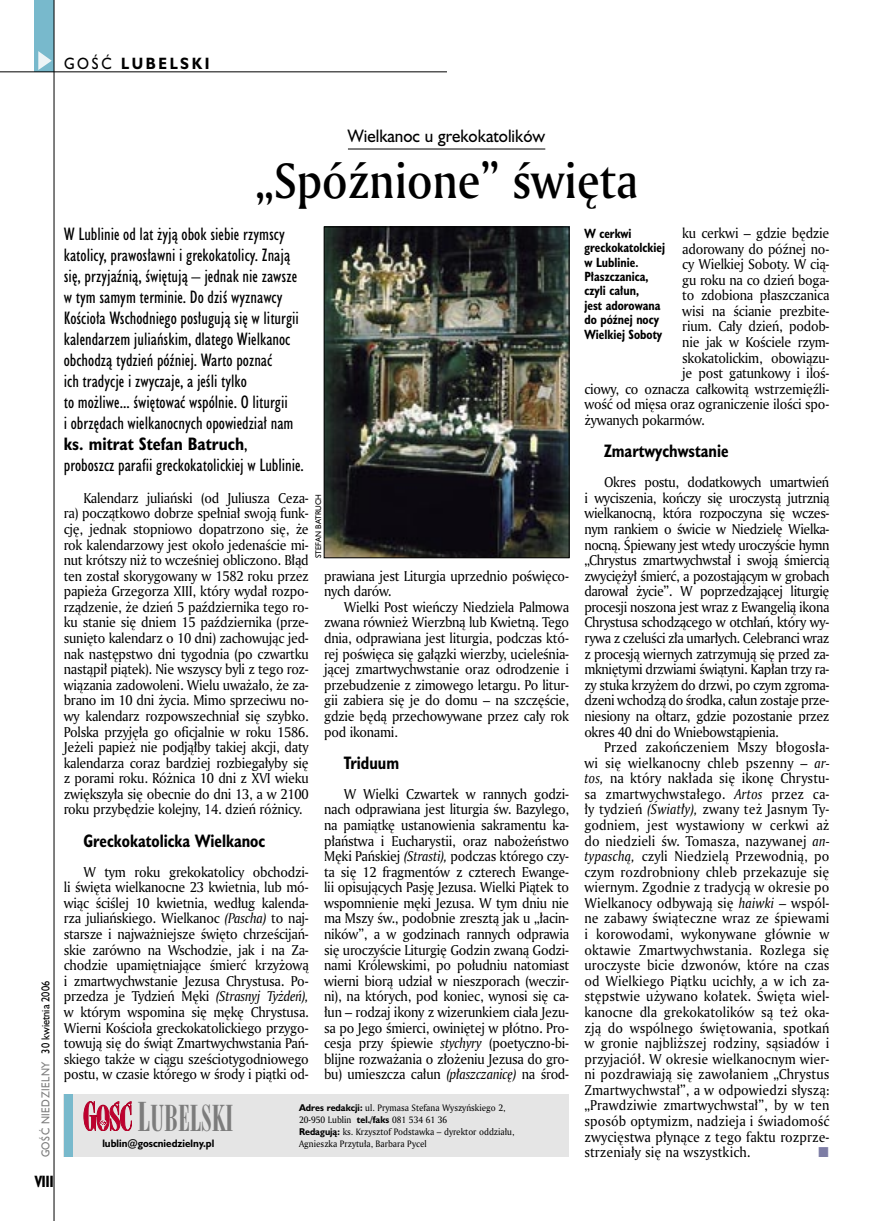
<style>
.page{position:relative;width:872px;height:1221px;background:#fff}
.page>*{position:absolute;margin:0;border:0;box-sizing:border-box;transform-origin:0 0}
._05a_tytyl_AmMd_32_pt{font:48px "Amerigo Md PL";color:#000;scale:.9 1}
._05a_tytyl_AmMd_48_pt{font:34.5px "Modern 735 PL";color:#7c7c7c;scale:.9 1}
._06-4_lead_lokal_HuCn_11_pt{font:16.5px/21px "Humanst 521 Cn PL";color:#000}
._04_srodtytul_HuCB_11_pt{font:700 16.5px "Humanst 521 Cn PL";color:#000;scale:.94 1}
._04-3_nadtytul_lokal{font:16.5px "Humanst 521 PL";color:#000;scale:.94 1}
._15a_temat_lewo{font:700 15px "Humanst 521 PL";letter-spacing:.2em;color:#000;scale:.9 1}
._16_pagina_lewa{font:700 15px "Humanst 521 Cn PL";color:#000;scale:.94 1}
._01_body_tekst{font:13.8px/15.6px "Amerigo PL";letter-spacing:-.02em;color:#000;text-align:justify;scale:.94 1}
._09_podpis_zdjecia_HuCnB{font:700 12.3px/14.4px "Humanst 521 Cn PL";color:#000;scale:.94 1}
._18a_data_lewa_GOSC{font:10.5px "Humanst 521 PL";letter-spacing:.05em;color:#7c7c7c;scale:.9 1}
._18_data_lewa{font:10.5px "Humanst 521 PL";color:#000;scale:.9 1}
._20a_stopka_adres{font:700 9.9px "Humanst 521 PL";color:#000;scale:.94 1}
._20b_stopka_dzial{font:9px "Amerigo PL";color:#000;scale:.94 1}
._09a_autor_zdjecia_Hu_5_pt{font:7.5px "Humanst 521 PL";color:#000;scale:.94 1}
.s1{font-weight:400}
.s2{font-weight:700}
.s3{font-style:italic}
.s4{font-family:"Arial";font-size:15.75px}
.s5{font-size:38.4px}
.s6{font-family:"Humanst 521 PL";font-weight:700}
</style>
<div class="page">
<div style="left:64px;top:1094px;width:505px;height:62px;background:#e5e5e5"></div>
<svg style="left:83px;top:1101px;width:49px;height:29px"></svg>
<div style="left:35px;top:0;width:19px;height:72px;background:#78b9cc"></div>
<svg style="left:38px;top:51px;width:14px;height:19px"></svg>
<hr style="left:54px;top:0;width:1px;height:1220px;background:#000">
<hr style="left:0;top:72px;width:447px;height:1px;background:#000">
<hr style="left:348px;top:149px;width:197px;height:1px;background:#000">
<img style="left:326px;top:229px;width:241px;height:327px">
<div style="left:324px;top:227px;width:245px;height:331px;border:1px solid #000"></div>
<div style="left:64px;top:1094px;width:8px;height:62px;background:#78b9cc"></div>
<p class="_15a_temat_lewo" style="left:64px;top:53px;width:163px"><span class="s1">GOŚĆ</span> LUBELSKI</p>
<p class="_18_data_lewa" style="left:38px;top:1053px;width:82px;rotate:-90deg">30 kwietnia 2006</p>
<p class="_18a_data_lewa_GOSC" style="left:38px;top:1157px;width:108px;rotate:-90deg">GOŚĆ NIEDZIELNY</p>
<p class="_16_pagina_lewa" style="left:35px;top:1170px;width:22px">VIII</p>
<p class="_04-3_nadtytul_lokal" style="left:348px;top:124px;width:211px">Wielkanoc u grekokatolików</p>
<p class="_05a_tytyl_AmMd_32_pt" style="left:255px;top:148px;width:427px">„Spóźnione” święta</p>
<p class="_06-4_lead_lokal_HuCn_11_pt" style="left:64px;top:223px;width:242px">W Lublinie od lat żyją obok siebie rzymscy katolicy, prawosławni i grekokatolicy. Znają się, przyjaźnią, świętują – jednak nie zawsze w tym samym terminie. Do dziś wyznawcy Kościoła Wschodniego posługują się w liturgii kalendarzem juliańskim, dlatego Wielkanoc obchodzą tydzień później. Warto poznać<br>ich tradycje i zwyczaje, a jeśli tylko<br>to możliwe... świętować wspólnie. O liturgii<br>i obrzędach wielkanocnych opowiedział nam <span class="s2">ks. mitrat Stefan Batruch</span>,<br>proboszcz parafii greckokatolickiej w Lublinie.</p>
<p class="_01_body_tekst" style="left:64px;top:489px;width:262px;text-indent:20px">Kalendarz juliański (od Juliusza Ceza&shy;ra) początkowo dobrze spełniał swoją funk&shy;cję, jednak stopniowo dopatrzono się, że rok kalendarzowy jest około jedenaście mi&shy;nut krótszy niż to wcześniej obliczono. Błąd ten został skorygowany w 1582 roku przez papieża Grzegorza XIII, który wydał rozpo&shy;rządzenie, że dzień 5 października tego ro&shy;ku stanie się dniem 15 października (prze&shy;sunięto kalendarz o 10 dni) zachowując jed&shy;nak następstwo dni tygodnia (po czwartku nastąpił piątek). Nie wszyscy byli z tego roz&shy;wiązania zadowoleni. Wielu uważało, że za&shy;brano im 10 dni życia. Mimo sprzeciwu no&shy;wy kalendarz rozpowszechniał się szybko.<br>Polska przyjęła go oficjalnie w roku 1586.<br>Jeżeli papież nie podjąłby takiej akcji, daty kalendarza coraz bardziej rozbiegałyby się z porami roku. Różnica 10 dni z XVI wieku zwiększyła się obecnie do dni 13, a w 2100 roku przybędzie kolejny, 14. dzień różnicy.</p>
<p class="_04_srodtytul_HuCB_11_pt" style="left:83px;top:829px;width:195px">Greckokatolicka Wielkanoc</p>
<p class="_01_body_tekst" style="left:64px;top:863px;width:262px;text-indent:20px">W tym roku grekokatolicy obchodzi&shy;li święta wielkanocne 23 kwietnia, lub mó&shy;wiąc ściślej 10 kwietnia, według kalenda&shy;rza juliańskiego. Wielkanoc <span class="s3">(Pascha)</span> to naj&shy;starsze i najważniejsze święto chrześcijań&shy;skie zarówno na Wschodzie, jak i na Za&shy;chodzie upamiętniające śmierć krzyżową i zmartwychwstanie Jezusa Chrystusa. Po&shy;przedza je Tydzień Męki <span class="s3">(Strasnyj Tyżdeń), </span>w którym wspomina się mękę Chrystusa.<br>Wierni Kościoła greckokatolickiego przygo&shy;towują się do świąt Zmartwychwstania Pań&shy;skiego także w ciągu sześciotygodniowego postu, w czasie którego w środy i piątki od-</p>
<p class="_09a_autor_zdjecia_Hu_5_pt" style="left:313px;top:558px;width:69px;rotate:-90deg">STEFAN BATRUCH</p>
<p class="_01_body_tekst" style="left:324px;top:567px;width:262px">prawiana jest Liturgia uprzednio poświęco&shy;nych darów.</p>
<p class="_01_body_tekst" style="left:324px;top:598px;width:262px;text-indent:20px">Wielki Post wieńczy Niedziela Palmowa zwana również Wierzbną lub Kwietną. Tego dnia, odprawiana jest liturgia, podczas któ&shy;rej poświęca się gałązki wierzby, ucieleśnia&shy;jącej zmartwychwstanie oraz odrodzenie i przebudzenie z zimowego letargu. Po litur&shy;gii zabiera się je do domu – na szczęście, gdzie będą przechowywane przez cały rok pod ikonami<span class="s4">.</span></p>
<p class="_04_srodtytul_HuCB_11_pt" style="left:344px;top:751px;width:60px">Triduum</p>
<p class="_01_body_tekst" style="left:324px;top:785px;width:262px;text-indent:20px">W Wielki Czwartek w rannych godzi&shy;nach odprawiana jest liturgia św. Bazylego, na pamiątkę ustanowienia sakramentu ka&shy;płaństwa i Eucharystii, oraz nabożeństwo Męki Pańskiej <span class="s3">(Strasti),</span> podczas którego czy&shy;ta się 12 fragmentów z czterech Ewange&shy;lii opisujących Pasję Jezusa. Wielki Piątek to wspomnienie męki Jezusa. W tym dniu nie ma Mszy św., podobnie zresztą jak u „łacin&shy;ników”, a w godzinach rannych odprawia się uroczyście Liturgię Godzin zwaną Godzi&shy;nami Królewskimi, po południu natomiast wierni biorą udział w nieszporach (weczir&shy;ni), na których, pod koniec, wynosi się ca&shy;łun – rodzaj ikony z wizerunkiem ciała Jezu&shy;sa po Jego śmierci, owiniętej w płótno. Pro&shy;cesja przy śpiewie <span class="s3">stychyry</span> (poetyczno-bi&shy;blijne rozważania o złożeniu Jezusa do gro&shy;bu) umieszcza całun <span class="s3">(płaszczanicę)</span> na środ-</p>
<p class="_05a_tytyl_AmMd_48_pt" style="left:137px;top:1096px;width:108px"><span class="s5">L</span>UBELSKI</p>
<p class="_20b_stopka_dzial" style="left:299px;top:1101px;width:221px"><span class="s6">Adres redakcji:</span> ul. Prymasa Stefana Wyszyńskiego 2,</p>
<p class="_20b_stopka_dzial" style="left:299px;top:1113px;width:159px">20-950 Lublin <span class="s6">tel./faks</span> 081 534 61 36</p>
<p class="_20b_stopka_dzial" style="left:299px;top:1125px;width:231px"><span class="s6">Redagują:</span> ks. Krzysztof Podstawka – dyrektor oddziału,</p>
<p class="_20a_stopka_adres" style="left:102px;top:1136px;width:121px">lublin@goscniedzielny.pl</p>
<p class="_20b_stopka_dzial" style="left:299px;top:1137px;width:137px">Agnieszka Przytuła, Barbara Pycel</p>
<p class="_01_body_tekst" style="left:682px;top:225px;width:158px">ku cerkwi – gdzie będzie</p>
<p class="_01_body_tekst" style="left:682px;top:240px;width:158px">adorowany do późnej no-</p>
<p class="_01_body_tekst" style="left:682px;top:256px;width:158px">cy Wielkiej Soboty. W cią-</p>
<p class="_01_body_tekst" style="left:682px;top:271px;width:158px">gu roku na co dzień boga-</p>
<p class="_01_body_tekst" style="left:682px;top:287px;width:158px">to zdobiona płaszczanica</p>
<p class="_01_body_tekst" style="left:682px;top:303px;width:158px">wisi na ścianie prezbite-</p>
<p class="_01_body_tekst" style="left:682px;top:318px;width:158px">rium. Cały dzień, podob-</p>
<p class="_01_body_tekst" style="left:682px;top:334px;width:158px">nie jak w Kościele rzym-</p>
<p class="_01_body_tekst" style="left:682px;top:349px;width:158px">skokatolickim, obowiązu-</p>
<p class="_01_body_tekst" style="left:682px;top:365px;width:158px">je post gatunkowy i iloś-</p>
<p class="_01_body_tekst" style="left:584px;top:380px;width:262px">ciowy, co oznacza całkowitą wstrzemięźli-</p>
<p class="_01_body_tekst" style="left:584px;top:396px;width:262px">wość od mięsa oraz ograniczenie ilości spo-</p>
<p class="_01_body_tekst" style="left:584px;top:412px;width:129px">żywanych pokarmów.</p>
<p class="_04_srodtytul_HuCB_11_pt" style="left:604px;top:440px;width:134px">Zmartwychwstanie</p>
<p class="_01_body_tekst" style="left:584px;top:474px;width:262px;text-indent:20px">Okres postu, dodatkowych umartwień i wyciszenia, kończy się uroczystą jutrznią wielkanocną, która rozpoczyna się wczes&shy;nym rankiem o świcie w Niedzielę Wielka&shy;nocną. Śpiewany jest wtedy uroczyście hymn „Chrystus zmartwychwstał i swoją śmiercią zwyciężył śmierć, a pozostającym w grobach darował życie”. W poprzedzającej liturgię procesji noszona jest wraz z Ewangelią ikona Chrystusa schodzącego w otchłań, który wy&shy;rywa z czeluści zła umarłych. Celebranci wraz z procesją wiernych zatrzymują się przed za&shy;mkniętymi drzwiami świątyni. Kapłan trzy ra&shy;zy stuka krzyżem do drzwi, po czym zgroma&shy;dzeni wchodzą do środka, całun zostaje prze&shy;niesiony na ołtarz, gdzie pozostanie przez okres 40 dni do Wniebowstąpienia.</p>
<p class="_01_body_tekst" style="left:584px;top:739px;width:262px;text-indent:20px">Przed zakończeniem Mszy błogosła&shy;wi się wielkanocny chleb pszenny – <span class="s3">ar&shy;tos,</span> na który nakłada się ikonę Chrystu&shy;sa zmartwychwstałego. <span class="s3">Artos</span> przez ca&shy;ły tydzień <span class="s3">(Światły),</span> zwany też Jasnym Ty&shy;godniem, jest wystawiony w cerkwi aż do niedzieli św. Tomasza, nazywanej <span class="s3">an&shy;typaschą,</span> czyli Niedzielą Przewodnią, po czym rozdrobniony chleb przekazuje się wiernym. Zgodnie z tradycją w okresie po Wielkanocy odbywają się <span class="s3">haiwki</span> – wspól&shy;ne zabawy świąteczne wraz ze śpiewami i korowodami, wykonywane głównie w oktawie Zmartwychwstania. Rozlega się uroczyste bicie dzwonów, które na czas od Wielkiego Piątku ucichły, a w ich za&shy;stępstwie używano kołatek. Święta wiel&shy;kanocne dla grekokatolików są też oka&shy;zją do wspólnego świętowania, spotkań w gronie najbliższej rodziny, sąsiadów i przyjaciół. W okresie wielkanocnym wier&shy;ni pozdrawiają się zawołaniem „Chrystus Zmartwychwstał”, a w odpowiedzi słyszą: „Prawdziwie zmartwychwstał”, by w ten sposób optymizm, nadzieja i świadomość zwycięstwa płynące z tego faktu rozprze&shy;strzeniały się na wszystkich.</p>
<p class="_09_podpis_zdjecia_HuCnB" style="left:584px;top:225px;width:87px">W cerkwi greckokatolckiej w Lublinie.<br>Płaszczanica, czyli całun,<br>jest adorowana do późnej nocy<br>Wielkiej Soboty</p>
</div>
